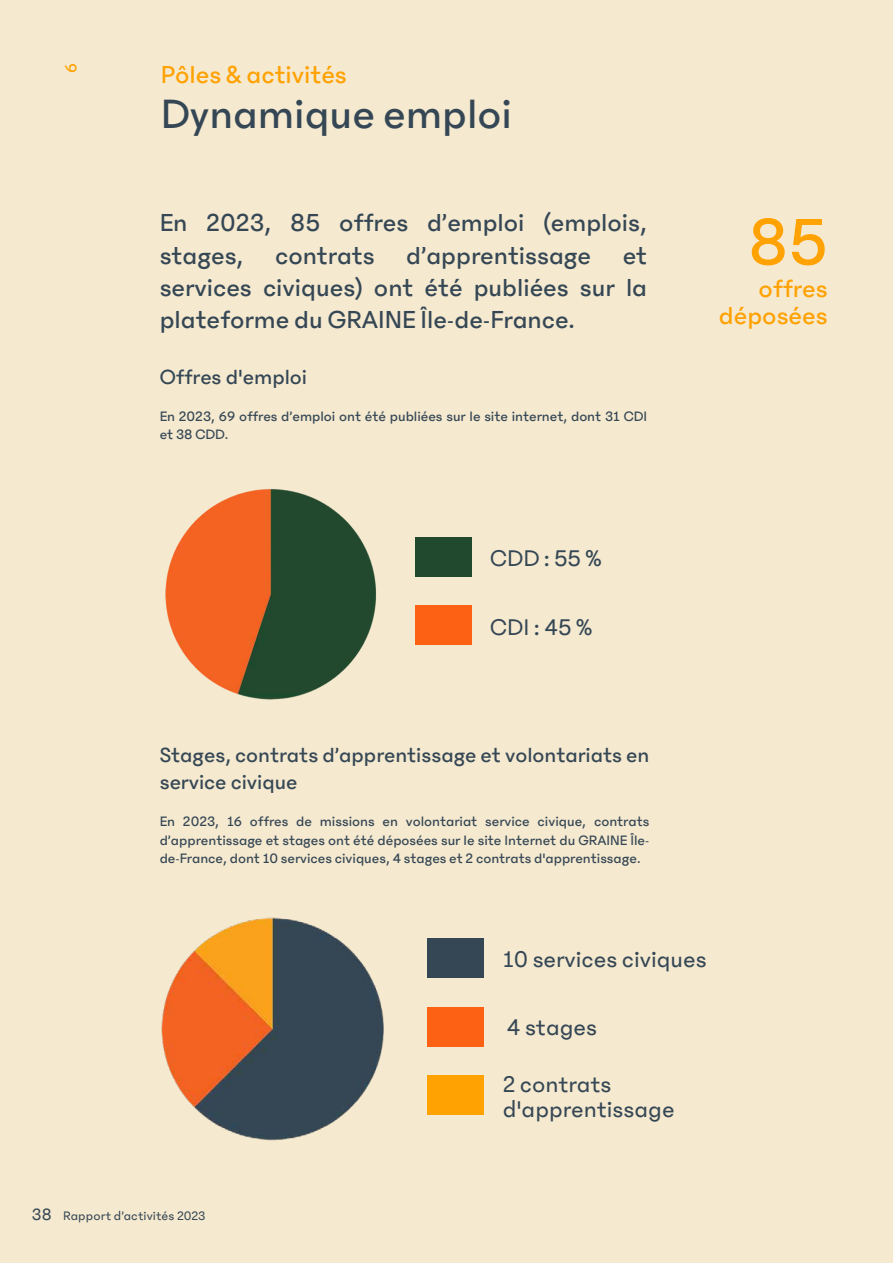
<style>
.page{position:relative;width:893px;height:1263px;background:#f5e9cf}
.page>*{position:absolute;margin:0;border:0;box-sizing:border-box;transform-origin:0 0}
.t1{font:72px "Phantom Sans 0.6 Book Graine";color:#ffa202}
.t2{font:45px "Phantom Sans 0.6 Book Graine";color:#354755}
.t3{font:27px/32.4px "Phantom Sans 0.6 Book Graine";color:#354755;text-align:justify}
.t4{font:27px/27px "Phantom Sans 0.6 Book Graine";color:#ffa202;text-align:right}
.t5{font:24.9px/24.9px "Phantom Sans 0.6";color:#354755}
.t6{font:22.5px/27px "Phantom Sans 0.6 Book Graine";color:#354755}
.t7{font:18px "Phantom Sans 0.6 Book Graine";color:#ffa202}
.t8{font:15px/18.8px "Phantom Sans 0.6 Book Graine";color:#354755}
.t9{font:13.5px "Phantom Sans 0.6";letter-spacing:.01em;color:#354755}
.s1{font-size:18px}
</style>
<div class="page">
<div style="left:415px;top:537px;width:56px;height:39px;background:#21492e"></div>
<div style="left:415px;top:605px;width:56px;height:40px;background:#fd6114"></div>
<div style="left:427px;top:938px;width:57px;height:40px;background:#354755"></div>
<div style="left:427px;top:1007px;width:57px;height:39px;background:#fd6114"></div>
<div style="left:427px;top:1075px;width:57px;height:40px;background:#ffa202"></div>
<img style="left:161px;top:917px;width:223px;height:224px">
<img style="left:165px;top:489px;width:211px;height:211px">
<p class="t7" style="left:60px;top:73px;width:11px;rotate:-90deg">6</p>
<h3 class="t4" style="left:161px;top:64px;width:187px">Pôles &amp; activités</h3>
<h2 class="t2" style="left:161px;top:87px;width:352px">Dynamique emploi</h2>
<h3 class="t3" style="left:160px;top:209px;width:489px">En 2023, 85 offres d’emploi (emplois, stages, contrats d’apprentissage et services civiques) ont été publiées sur la plateforme du GRAINE Île-de-France.</h3>
<h1 class="t1" style="left:748px;top:198px;width:81px">85</h1>
<h3 class="t4" style="left:719px;top:277px;width:110px">offres déposées</h3>
<h3 class="t6" style="left:160px;top:365px;width:149px">Offres d'emploi</h3>
<p class="t8" style="left:160px;top:408px;width:489px">En 2023, 69 offres d’emploi ont été publiées sur le site internet, dont 31 CDI et 38 CDD.</p>
<h3 class="t5" style="left:490px;top:546px;width:113px">CDD : 55 %</h3>
<h3 class="t5" style="left:490px;top:614px;width:104px">CDI : 45 %</h3>
<h3 class="t6" style="left:160px;top:743px;width:491px">Stages, contrats d’apprentissage et volontariats en service civique</h3>
<p class="t8" style="left:160px;top:813px;width:491px;text-align:justify">En 2023, 16 offres de missions en volontariat service civique, contrats d’apprentissage et stages ont été déposées sur le site Internet du GRAINE Île&shy;de-France, dont 10 services civiques, 4 stages et 2 contrats d'apprentissage.</p>
<h3 class="t5" style="left:503px;top:947px;width:205px">10 services civiques</h3>
<h3 class="t5" style="left:507px;top:1014px;width:92px">4 stages</h3>
<h3 class="t5" style="left:503px;top:1071px;width:173px">2 contrats d'apprentissage</h3>
<p class="t9" style="left:32px;top:1208px;width:175px"><span class="s1">38</span> Rapport d’activités 2023</p>
</div>
